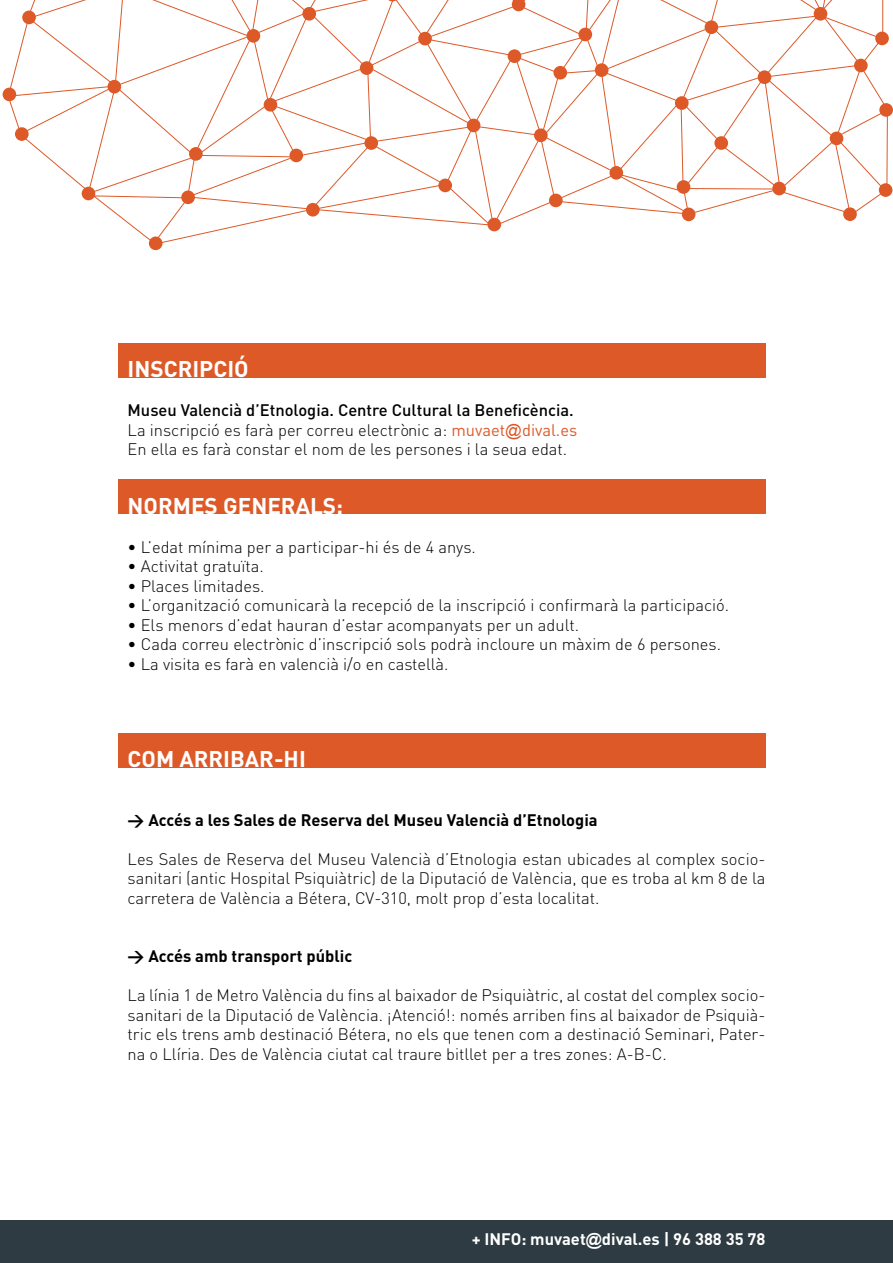
<style>
.page{position:relative;width:893px;height:1263px;background:#fff}
.page>*{position:absolute;margin:0;border:0;box-sizing:border-box;transform-origin:0 0}
.t1{font:700 22.5px "DIN";color:#fff}
.t2{font:300 16.5px/19.5px "DIN";color:#000;text-align:justify}
.t3{font:700 16.5px "DIN";color:#000}
.t4{font:700 16.5px "DIN";color:#fff}
.s1{font-weight:500}
.s2{font-weight:400;color:#dd5928}
.s3{font-family:"Arial";font-weight:400;color:#dd5928}
.s4{font-family:"Arial"}
</style>
<div class="page">
<div style="left:118px;top:343px;width:647px;height:34px;background:#dd5928"></div>
<div style="left:118px;top:480px;width:647px;height:34px;background:#dd5928"></div>
<div style="left:118px;top:734px;width:647px;height:34px;background:#dd5928"></div>
<svg style="left:2px;top:0;width:891px;height:250px"></svg>
<div style="left:0;top:1220px;width:893px;height:43px;background:#2e3b42"></div>
<h1 class="t1" style="left:128px;top:354px;width:20px">Inscripci</h1>
<h1 class="t1" style="left:234px;top:354px;width:16px">ó</h1>
<p class="t2" style="left:128px;top:400px;width:451px;text-align:left"><span class="s1">Museu Valencià d’Etnologia. Centre Cultural la Beneficència.<br></span>La inscripció es farà per correu electrònic a: <span class="s2">muvaet</span><span class="s3">@</span><span class="s2">dival.es<br></span>En ella es farà constar el nom de les persones i la seua edat.</p>
<h1 class="t1" style="left:128px;top:491px;width:32px">Normes</h1>
<h1 class="t1" style="left:223px;top:491px;width:15px">generals</h1>
<h1 class="t1" style="left:336px;top:491px;width:8px">:</h1>
<p class="t2" style="left:128px;top:537px;width:350px">• L’edat mínima per a participar-hi és de 4 anys.</p>
<p class="t2" style="left:128px;top:556px;width:138px">• Activitat gratuïta.</p>
<p class="t2" style="left:128px;top:576px;width:139px">• Places limitades.</p>
<p class="t2" style="left:128px;top:595px;width:603px">• L’organització comunicarà la recepció de la inscripció i confirmarà la participació.</p>
<p class="t2" style="left:128px;top:615px;width:453px">• Els menors d’edat hauran d’estar acompanyats per un adult.</p>
<p class="t2" style="left:128px;top:634px;width:595px">• Cada correu electrònic d’inscripció sols podrà incloure un màxim de 6 persones.</p>
<p class="t2" style="left:128px;top:654px;width:323px">• La visita es farà en valencià i/o en castellà.</p>
<h1 class="t1" style="left:128px;top:744px;width:67px">Com arribar</h1>
<h1 class="t1" style="left:274px;top:744px;width:30px">-hi</h1>
<p class="t3" style="left:128px;top:809px;width:472px">&gt; Accés a les Sales de Reserva del Museu Valencià d’Etnologia</p>
<p class="t2" style="left:128px;top:849px;width:639px">Les Sales de Reserva del Museu Valencià d’Etnologia estan ubicades al complex socio&shy;sanitari (antic Hospital Psiquiàtric) de la Diputació de València, que es troba al km 8 de la carretera de València a Bétera, CV-310, molt prop d’esta localitat.</p>
<p class="t3" style="left:128px;top:946px;width:226px">&gt; Accés amb transport públic</p>
<p class="t2" style="left:128px;top:985px;width:639px">La línia 1 de Metro València du fins al baixador de Psiquiàtric, al costat del complex socio&shy;sanitari de la Diputació de València. ¡Atenció!: només arriben fins al baixador de Psiquià&shy;tric els trens amb destinació Bétera, no els que tenen com a destinació Seminari, Pater&shy;na o Llíria. Des de València ciutat cal traure bitllet per a tres zones: A-B-C.</p>
<p class="t4" style="left:472px;top:1228px;width:295px">+ INFO: muvaet<span class="s4">@</span>dival.es | 96 388 35 78</p>
</div>
